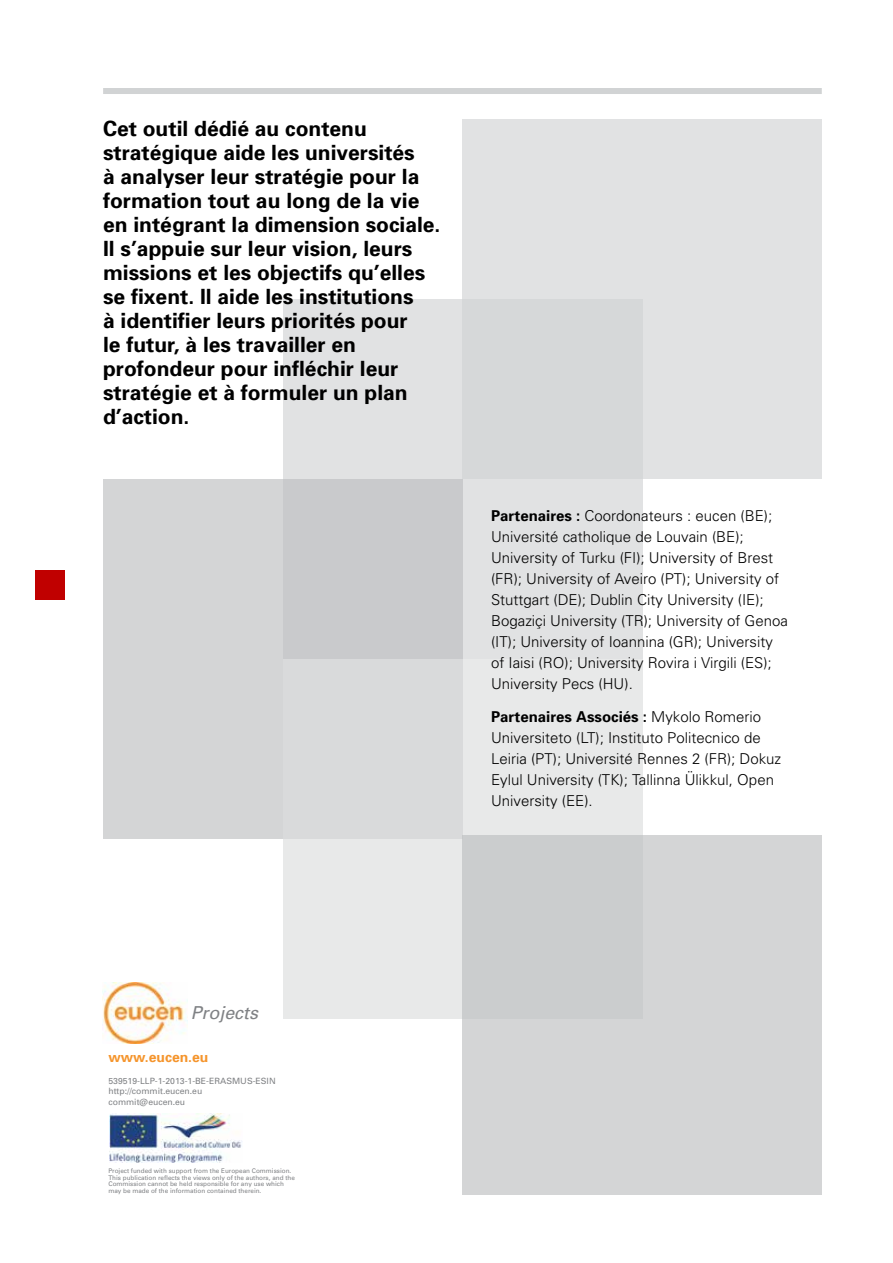
<style>
.page{position:relative;width:893px;height:1263px;background:#fff}
.page>*{position:absolute;margin:0;border:0;box-sizing:border-box;transform-origin:0 0}
.t1{font:700 21px/24px "Univers";color:#000}
.t2{font:italic 17.85px "Univers";color:#808285}
.t3{font:300 15px/21px "Univers";color:#000}
.t4{font:700 13.95px "Univers";color:#f5952d}
.t5{font:8.7px/10.4px "Univers";color:#808285}
.t6{font:6.3px/6.9px "Univers";color:#808285}
.s1{font-weight:700}
</style>
<div class="page">
<div style="left:36px;top:570px;width:29px;height:29px;background:#c00000"></div>
<div style="left:283px;top:299px;width:360px;height:360px;background:#e1e2e3"></div>
<div style="left:103px;top:479px;width:359px;height:360px;background:#d4d5d6"></div>
<div style="left:283px;top:659px;width:360px;height:359px;background:linear-gradient(to right,#dfe0e0,#eaebeb)"></div>
<div style="left:462px;top:835px;width:360px;height:360px;background:#d4d5d6"></div>
<div style="left:462px;top:119px;width:360px;height:360px;background:#e1e2e3"></div>
<div style="left:103px;top:88px;width:719px;height:6px;background:#d1d3d4"></div>
<img style="left:102px;top:982px;width:86px;height:62px">
<img style="left:109px;top:1114px;width:133px;height:49px">
<p class="t1" style="left:103px;top:116px;width:339px">Cet outil dédié au contenu stratégique aide les universités<br>à analyser leur stratégie pour la formation tout au long de la vie en intégrant la dimension sociale.<br>Il s’appuie sur leur vision, leurs missions et les objectifs qu’elles se fixent. Il aide les institutions<br>à identifier leurs priorités pour<br>le futur, à les travailler en profondeur pour infléchir leur stratégie et à formuler un plan d’action.</p>
<p class="t3" style="left:491px;top:505px;width:298px"><span class="s1">Partenaires :</span> Coordonateurs : eucen (BE); Université catholique de Louvain (BE); University of Turku (FI); University of Brest (FR); University of Aveiro (PT); University of Stuttgart (DE); Dublin City University (IE); Bogaziçi University (TR); University of Genoa (IT); University of Ioannina (GR); University of Iaisi (RO); University Rovira i Virgili (ES); University Pecs (HU).</p>
<p class="t3" style="left:491px;top:706px;width:292px"><span class="s1">Partenaires Associés :</span> Mykolo Romerio Universiteto (LT); Instituto Politecnico de Leiria (PT); Université Rennes 2 (FR); Dokuz Eylul University (TK); Tallinna Ülikkul, Open University (EE).</p>
<p class="t2" style="left:191px;top:1003px;width:69px">Projects</p>
<p class="t4" style="left:108px;top:1049px;width:102px">www.eucen.eu</p>
<p class="t5" style="left:108px;top:1076px;width:169px">539519-LLP-1-2013-1-BE-ERASMUS-ESIN http://commit.eucen.eu commit@eucen.eu</p>
<p class="t6" style="left:108px;top:1167px;width:188px">Project funded with support from the European Commission.<br>This publication reflects the views only of the authors, and the Commission cannot be held responsible for any use which may be made of the information contained therein.</p>
</div>
